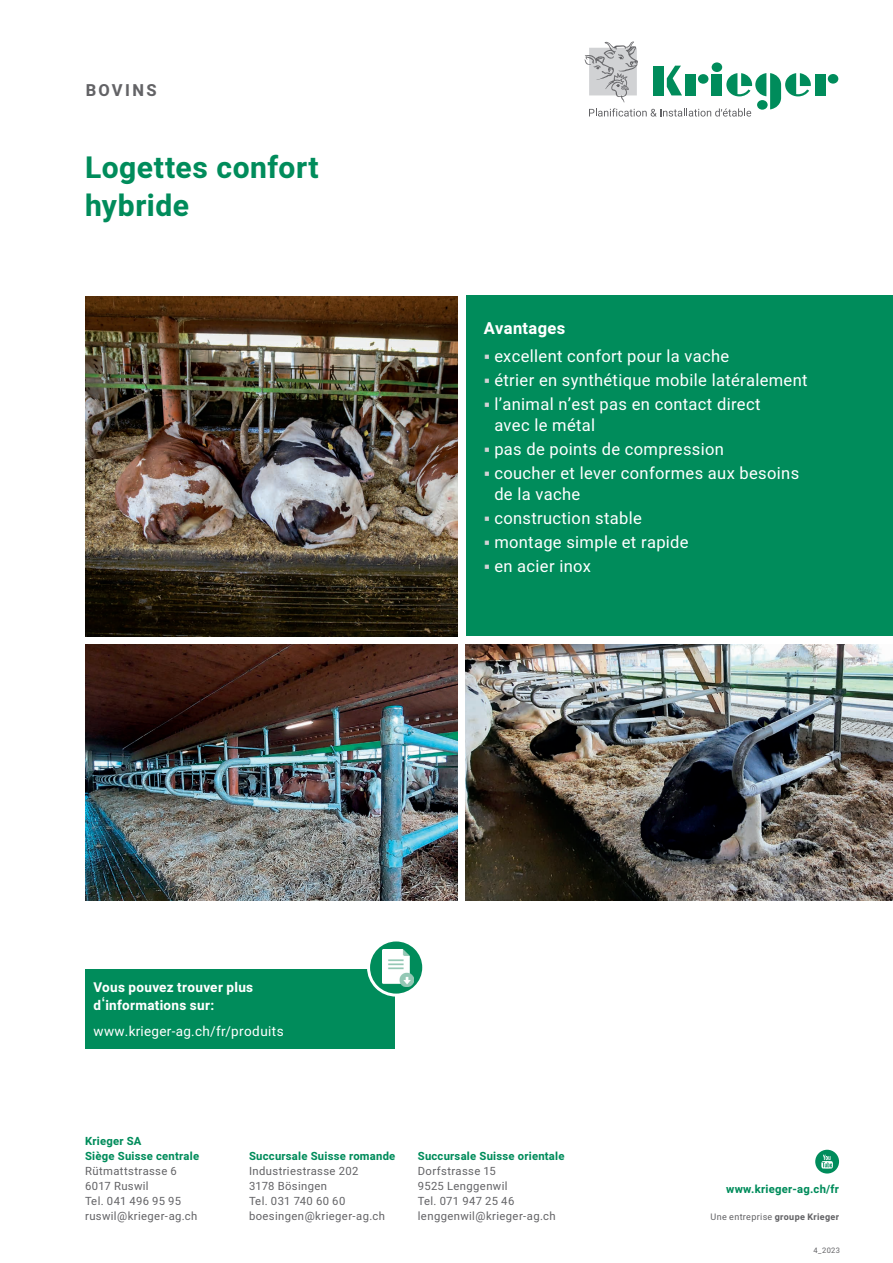
<style>
.page{position:relative;width:893px;height:1263px;background:#fff}
.page>*{position:absolute;margin:0;border:0;box-sizing:border-box;transform-origin:0 0}
.t1{font:700 30px/37.5px "Heebo";letter-spacing:.015em;color:#008c5b}
.t2{font:16.5px/24px "Heebo";letter-spacing:.02em;color:#fff}
.t3{font:700 16.5px "Heebo";letter-spacing:.02em;color:#fff}
.t4{font:700 16.5px "Heebo";letter-spacing:.145em;color:#636366}
.t5{font:700 13.5px/18px "Heebo";letter-spacing:.02em;color:#fff}
.t6{font:13.5px "Heebo";letter-spacing:.02em;color:#fff}
.t7{font:11.25px/15px "Heebo";letter-spacing:.035em;color:#636366}
.t8{font:700 11.25px/15px "Heebo";letter-spacing:.02em;color:#008c5b}
.t9{font:9px "Heebo";letter-spacing:.04em;color:#636366}
.t10{font:7.5px "Heebo";color:#636366}
.s1{font-family:"Arial";font-weight:400;font-size:18px}
.s2{font-weight:700}
</style>
<div class="page">
<img style="left:85px;top:296px;width:372px;height:340px">
<img style="left:466px;top:645px;width:427px;height:255px">
<img style="left:85px;top:645px;width:372px;height:255px">
<div style="left:815px;top:74px;width:10px;height:21px;background:#008c5b"></div>
<div style="left:828px;top:74px;width:10px;height:10px;background:#008c5b;border-radius:50%"></div>
<svg style="left:585px;top:42px;width:226px;height:75px"></svg>
<div style="left:467px;top:295px;width:426px;height:340px;background:#008c5b"></div>
<svg style="left:815px;top:1150px;width:24px;height:23px"></svg>
<div style="left:85px;top:970px;width:310px;height:79px;background:#008c5b"></div>
<svg style="left:366px;top:941px;width:57px;height:56px"></svg>
<p class="t4" style="left:86px;top:79px;width:73px">BOVINS</p>
<h1 class="t1" style="left:85px;top:150px;width:235px">Logettes confort hybride</h1>
<p class="t3" style="left:484px;top:316px;width:83px">Avantages</p>
<p class="t2" style="left:494px;top:344px;width:315px">excellent confort pour la vache<br>étrier en synthétique mobile latéralement l’animal n’est pas en contact direct</p>
<p class="t2" style="left:494px;top:413px;width:306px">avec le métal<br>pas de points de compression<br>coucher et lever conformes aux besoins</p>
<p class="t2" style="left:494px;top:482px;width:196px">de la vache<br>construction stable montage simple et rapide en acier inox</p>
<p class="t5" style="left:94px;top:979px;width:161px">Vous pouvez trouver plus d<span class="s1">‘</span>informations sur:</p>
<p class="t6" style="left:94px;top:1022px;width:192px">www.krieger-ag.ch/fr/produits</p>
<p class="t8" style="left:85px;top:1134px;width:115px">Krieger SA<br>Siège Suisse centrale</p>
<p class="t7" style="left:85px;top:1163px;width:114px">Rütmattstrasse 6<br>6017 Ruswil<br>Tel. 041 496 95 95 ruswil@krieger-ag.ch</p>
<p class="t8" style="left:249px;top:1149px;width:148px">Succursale Suisse romande</p>
<p class="t7" style="left:249px;top:1163px;width:137px">Industriestrasse 202<br>3178 Bösingen<br>Tel. 031 740 60 60 boesingen@krieger-ag.ch</p>
<p class="t8" style="left:418px;top:1149px;width:148px">Succursale Suisse orientale</p>
<p class="t7" style="left:418px;top:1163px;width:139px">Dorfstrasse 15<br>9525 Lenggenwil<br>Tel. 071 947 25 46 lenggenwil@krieger-ag.ch</p>
<p class="t8" style="left:726px;top:1182px;width:114px">www.krieger-ag.ch/fr</p>
<p class="t9" style="left:710px;top:1210px;width:130px">Une entreprise <span class="s2">groupe Krieger</span></p>
<p class="t10" style="left:813px;top:1245px;width:28px">4_2023</p>
</div>
